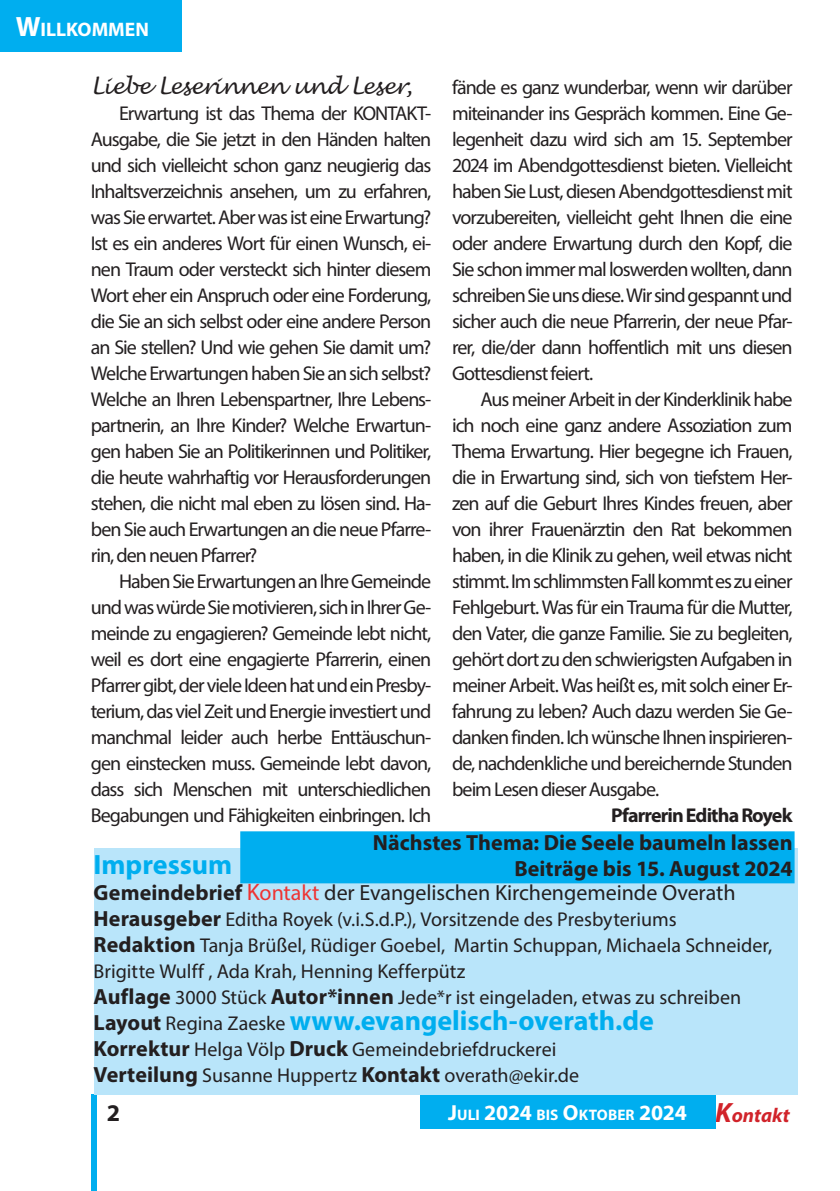
<style>
.page{position:relative;width:840px;height:1191px;background:#fff}
.page>*{position:absolute;margin:0;border:0;box-sizing:border-box;transform-origin:0 0}
.t1{font:700 28px "Myriad Pro";letter-spacing:-.005em;color:#00aeef}
.t2{font:700 24px "Myriad Pro";color:#231f20}
.t3{font:700 22px "Myriad Pro";color:#231f20}
.t4{font:22px "Myriad Pro";color:#231f20}
.Überschrift{font:italic 22px "Lucida Handwriting";letter-spacing:-.03em;color:#231f20}
.Allgemein{font:20px/26px "Myriad Pro";letter-spacing:-.005em;color:#231f20;text-align:justify}
.Allgemein-2{font:700 20px "Myriad Pro";letter-spacing:-.045em;color:#231f20}
.t5{font:700 19.6px "Myriad Pro";color:#fff}
.t6{font:700 15.2px "Myriad Pro";letter-spacing:.005em;color:#fff}
.s1{font-size:28px}
.s2{font-weight:700}
.s3{font-size:24px;color:#ee3433}
.s4{color:#ee3433}
.s5{font-weight:700;font-size:22px}
.s6{font-size:22px;color:#231f20}
.s7{font-weight:400;font-size:20px;color:#231f20}
.s8{font-size:21.8px}
.s9{font-style:italic;font-size:28px;color:#d1232a}
.s10{font-style:italic;font-size:20px;color:#d1232a}
</style>
<div class="page">
<div style="left:0;top:0;width:181px;height:51px;background:#00aeef"></div>
<div style="left:91px;top:1094px;width:5px;height:97px;background:#00aeef"></div>
<div style="left:420px;top:1094px;width:294px;height:34px;background:#00aeef"></div>
<div style="left:94px;top:848px;width:703px;height:246px;background:#b9e5fa"></div>
<div style="left:241px;top:832px;width:552px;height:50px;background:#00aeef"></div>
<div style="left:240px;top:831px;width:554px;height:52px;border:2px solid #00aeef"></div>
<p class="t5" style="left:16px;top:17px;width:135px"><span class="s1">W</span>ILLKOMMEN</p>
<p class="Überschrift" style="left:91px;top:73px;width:323px">Liebe Leserinnen und Leser,</p>
<p class="Allgemein" style="left:91px;top:100px;width:342px;text-indent:28px">Erwartung ist das Thema der KONTAKT-Ausgabe, die Sie jetzt in den Händen halten und sich vielleicht schon ganz neugierig das Inhaltsverzeichnis ansehen, um zu erfahren, was Sie erwartet. Aber was ist eine Erwartung?<br>Ist es ein anderes Wort für einen Wunsch, ei&shy;nen Traum oder versteckt sich hinter diesem Wort eher ein Anspruch oder eine Forderung, die Sie an sich selbst oder eine andere Person an Sie stellen? Und wie gehen Sie damit um?<br>Welche Erwartungen haben Sie an sich selbst?<br>Welche an Ihren Lebenspartner, Ihre Lebens&shy;partnerin, an Ihre Kinder? Welche Erwartun&shy;gen haben Sie an Politikerinnen und Politiker, die heute wahrhaftig vor Herausforderungen stehen, die nicht mal eben zu lösen sind. Ha&shy;ben Sie auch Erwartungen an die neue Pfarre&shy;rin, den neuen Pfarrer?</p>
<p class="Allgemein" style="left:91px;top:568px;width:342px;text-indent:28px">Haben Sie Erwartungen an Ihre Gemeinde und was würde Sie motivieren, sich in Ihrer Ge&shy;meinde zu engagieren? Gemeinde lebt nicht, weil es dort eine engagierte Pfarrerin, einen Pfarrer gibt, der viele Ideen hat und ein Presby&shy;terium, das viel Zeit und Energie investiert und manchmal leider auch herbe Enttäuschun&shy;gen einstecken muss. Gemeinde lebt davon, dass sich Menschen mit unterschiedlichen Begabungen und Fähigkeiten einbringen. Ich</p>
<p class="Allgemein" style="left:452px;top:74px;width:342px">fände es ganz wunderbar, wenn wir darüber miteinander ins Gespräch kommen. Eine Ge&shy;legenheit dazu wird sich am 15. September 2024 im Abendgottesdienst bieten. Vielleicht haben Sie Lust, diesen Abendgottesdienst mit vorzubereiten, vielleicht geht Ihnen die eine oder andere Erwartung durch den Kopf, die Sie schon immer mal loswerden wollten, dann schreiben Sie uns diese. Wir sind gespannt und sicher auch die neue Pfarrerin, der neue Pfar&shy;rer, die/der dann hoffentlich mit uns diesen Gottesdienst feiert.</p>
<p class="Allgemein" style="left:452px;top:386px;width:342px;text-indent:28px">Aus meiner Arbeit in der Kinderklinik habe ich noch eine ganz andere Assoziation zum Thema Erwartung. Hier begegne ich Frauen, die in Erwartung sind, sich von tiefstem Her&shy;zen auf die Geburt Ihres Kindes freuen, aber von ihrer Frauenärztin den Rat bekommen haben, in die Klinik zu gehen, weil etwas nicht stimmt. Im schlimmsten Fall kommt es zu einer Fehlgeburt. Was für ein Trauma für die Mutter, den Vater, die ganze Familie. Sie zu begleiten, gehört dort zu den schwierigsten Aufgaben in meiner Arbeit. Was heißt es, mit solch einer Er&shy;fahrung zu leben? Auch dazu werden Sie Ge&shy;danken finden. Ich wünsche Ihnen inspirieren&shy;de, nachdenkliche und bereichernde Stunden beim Lesen dieser Ausgabe.</p>
<p class="Allgemein-2" style="left:610px;top:802px;width:183px">Pfarrerin Editha Royek</p>
<p class="t3" style="left:372px;top:828px;width:421px">Nächstes Thema: Die Seele baumeln lassen</p>
<p class="t3" style="left:514px;top:854px;width:279px">Beiträge bis 15. August 2024</p>
<p class="t1" style="left:94px;top:846px;width:140px">Impressum</p>
<p class="t4" style="left:94px;top:879px;width:643px"><span class="s2">Gemeindebrief</span> <span class="s3">K</span><span class="s4">ontakt</span> der Evangelischen Kirchengemeinde Overath</p>
<p class="Allgemein" style="left:94px;top:906px;width:584px"><span class="s5">Herausgeber</span> Editha Royek (v.i.S.d.P.), Vorsitzende des Presbyteriums</p>
<p class="Allgemein" style="left:94px;top:932px;width:679px"><span class="s5">Redaktion</span> Tanja Brüßel, Rüdiger Goebel, Martin Schuppan, Michaela Schneider,</p>
<p class="Allgemein" style="left:94px;top:958px;width:648px">Brigitte Wulff , Ada Krah, Henning Kefferpütz<br><span class="s5">Auflage</span> 3000 Stück <span class="s5">Autor*innen</span> Jede*r ist eingeladen, etwas zu schreiben</p>
<p class="t1" style="left:94px;top:1002px;width:561px"><span class="s6">Layout</span> <span class="s7">Regina Zaeske</span> www.evangelisch-overath.de</p>
<p class="Allgemein" style="left:94px;top:1036px;width:487px"><span class="s5">Korrektur</span> Helga Völp <span class="s5">Druck</span> Gemeindebriefdruckerei<br><span class="s5">Verteilung</span> Susanne Huppertz <span class="s5">Kontakt</span> overath@ekir.de</p>
<p class="t2" style="left:107px;top:1096px;width:15px">2</p>
<p class="t6" style="left:448px;top:1104px;width:343px"><span class="s8">J</span>ULI <span class="s8">2024</span> BIS <span class="s8">O</span>KTOBER <span class="s8">2024</span> <span class="s9">K</span><span class="s10">ontakt</span></p>
</div>
